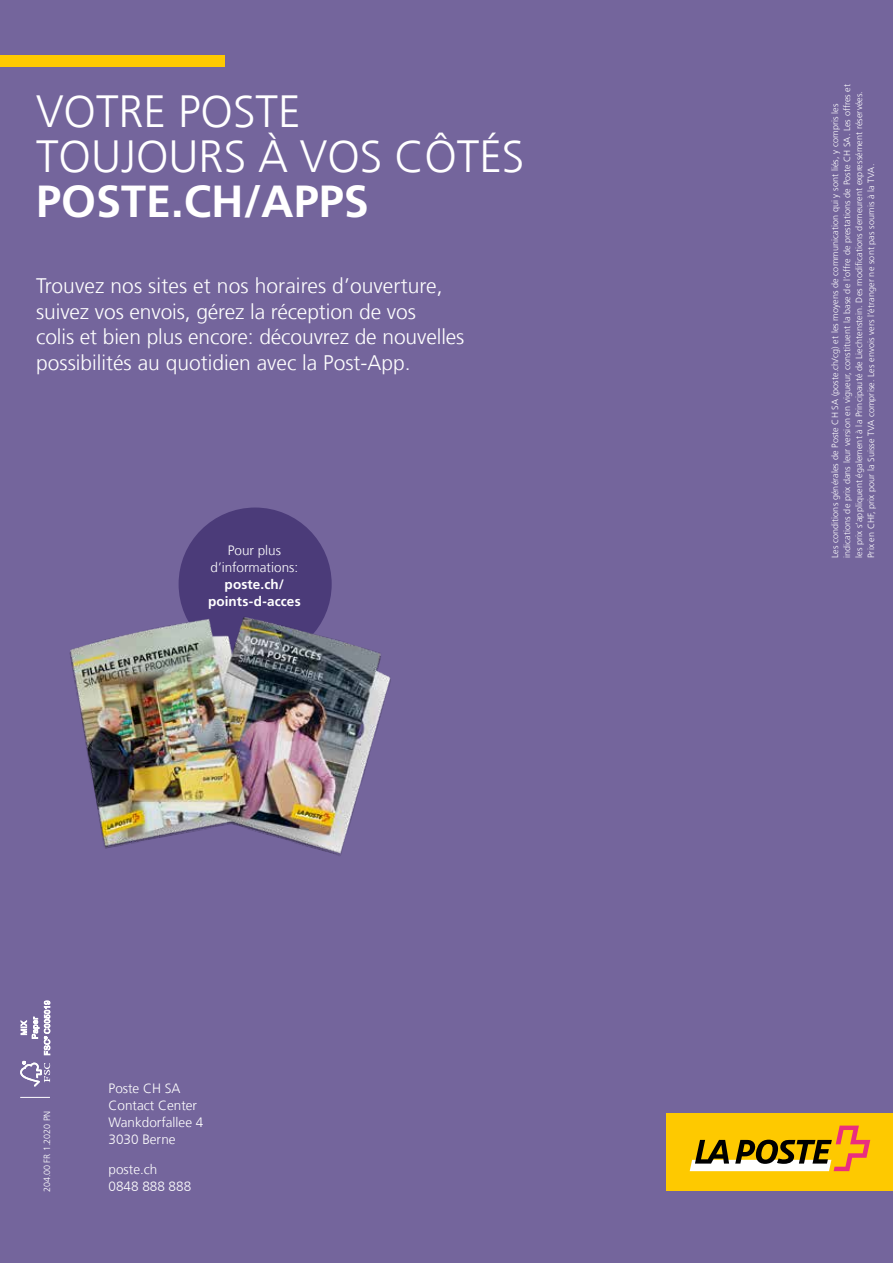
<style>
.page{position:relative;width:893px;height:1263px;background:#74659c}
.page>*{position:absolute;margin:0;border:0;box-sizing:border-box;transform-origin:0 0}
.t1{font:300 45px/45px "Frutiger";color:#fff}
.t2{font:300 21px/25.5px "Frutiger";letter-spacing:-.005em;color:#fff}
.t3{font:300 13.5px/17px "Frutiger";color:#fff;text-align:center}
.t4{font:300 9px/12px "Frutiger";letter-spacing:.01em;color:#fff}
.s1{font-weight:700}
</style>
<div class="page">
<hr style="left:20px;top:1097px;width:30px;height:1px;background:#fff">
<svg style="left:20px;top:1061px;width:30px;height:25px"></svg>
<svg style="left:21px;top:1001px;width:29px;height:54px"></svg>
<img style="left:69px;top:507px;width:322px;height:349px">
<div style="left:0;top:55px;width:224px;height:12px;background:#fec900"></div>
<div style="left:667px;top:1113px;width:226px;height:78px;background:#fec900"></div>
<svg style="left:690px;top:1125px;width:180px;height:46px"></svg>
<h2 class="t1" style="left:36px;top:89px;width:490px">VOTRE POSTE<br>TOUJOURS À VOS CÔTÉS<br><span class="s1">POSTE.CH/APPS</span></h2>
<p class="t2" style="left:36px;top:273px;width:430px">Trouvez nos sites et nos horaires d’ouverture, suivez vos envois, gérez la réception de vos<br>colis et bien plus encore: découvrez de nouvelles possibilités au quotidien avec la Post-App.</p>
<p class="t3" style="left:208px;top:542px;width:94px">Pour plus d’informations: <span class="s1">poste.ch/ points-d-acces</span></p>
<p class="t4" style="left:41px;top:1192px;width:83px;rotate:-90deg">204.00 FR 1.2020 PN</p>
<p class="t3" style="left:109px;top:1080px;width:74px">Poste CH SA</p>
<p class="t3" style="left:109px;top:1097px;width:90px">Contact Center</p>
<p class="t3" style="left:109px;top:1114px;width:96px">Wankdorfallee 4</p>
<p class="t3" style="left:109px;top:1131px;width:69px">3030 Berne</p>
<p class="t3" style="left:109px;top:1160px;width:50px">poste.ch</p>
<p class="t3" style="left:109px;top:1177px;width:84px">0848 888 888</p>
<p class="t4" style="left:829px;top:558px;width:476px;rotate:-90deg">Les conditions générales de Poste CH SA (poste.ch/cg) et les moyens de communication qui y sont liés, y compris les indications de prix dans leur version en vigueur, constituent la base de l’offre de prestations de Poste CH SA. Les offres et les prix s’appliquent également à la Principauté de Liechtenstein. Des modifications demeurent expressément réservées.<br>Prix en CHF, prix pour la Suisse TVA comprise. Les envois vers l’étranger ne sont pas soumis à la TVA.</p>
</div>
